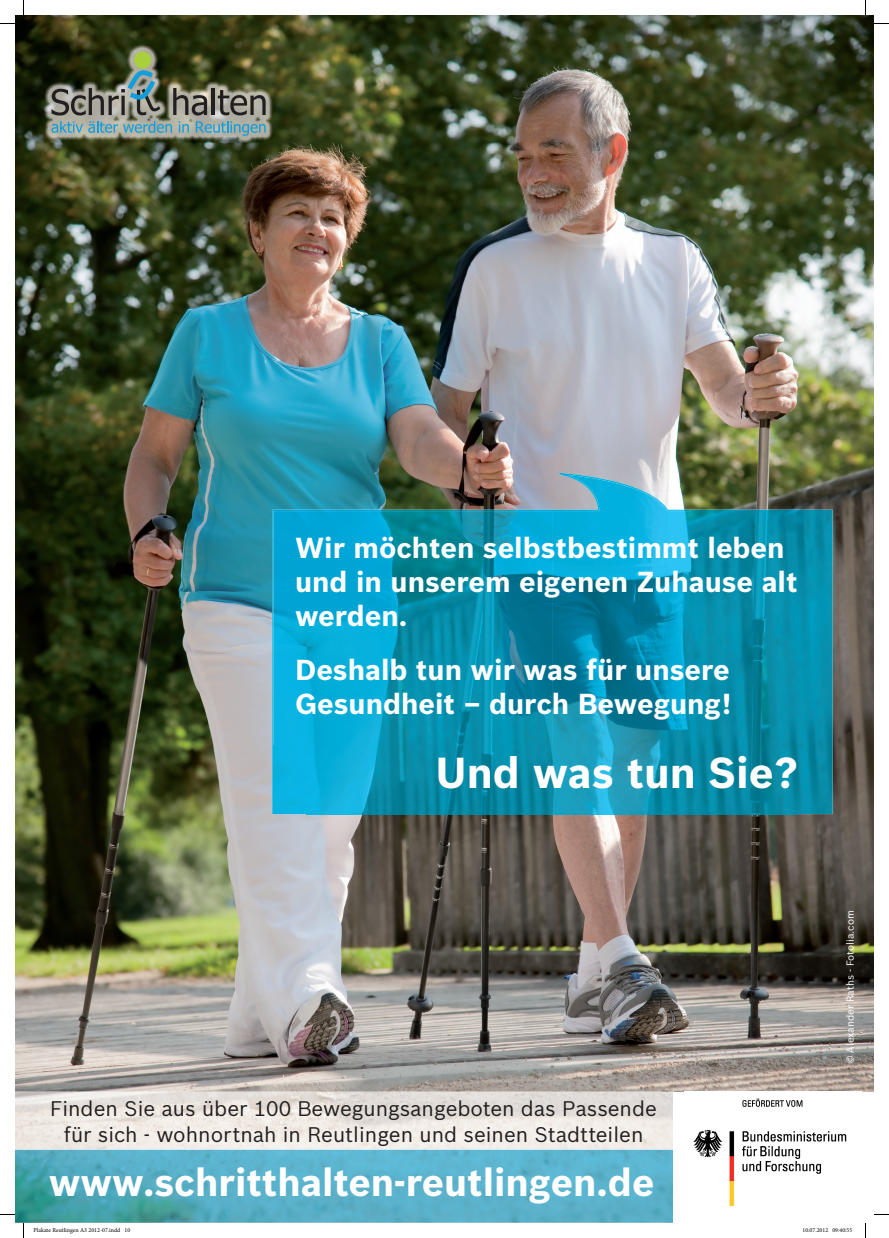
<style>
.page{position:relative;width:889px;height:1238px;background:#fff}
.page>*{position:absolute;margin:0;border:0;box-sizing:border-box;transform-origin:0 0}
.t1{font:700 42.4px "Bosch Sans";color:#fff}
.t2{font:700 38px "Bosch Sans";color:#fff}
.t3{font:700 28.3px/33.9px "Bosch Sans";color:#fff}
.t4{font:20.7px/25.9px "Bosch Sans";color:#231f20;text-align:center}
.t5{font:10px "Bosch Sans";color:#fff}
.t6{font:6px "Minion Pro";color:#000}
</style>
<div class="page">
<img style="left:15px;top:15px;width:859px;height:1208px">
<img style="left:553px;top:475px;width:139px;height:337px">
<img style="left:307px;top:541px;width:246px;height:271px">
<img style="left:692px;top:541px;width:105px;height:271px">
<img style="left:552px;top:473px;width:71px;height:38px">
<img style="left:622px;top:483px;width:44px;height:24px">
<img style="left:272px;top:510px;width:281px;height:31px">
<img style="left:664px;top:506px;width:169px;height:35px">
<img style="left:272px;top:541px;width:35px;height:273px">
<img style="left:797px;top:541px;width:36px;height:273px">
<img style="left:307px;top:812px;width:491px;height:2px">
<img style="left:45px;top:44px;width:228px;height:99px">
<svg style="left:52px;top:52px;width:108px;height:63px"></svg>
<svg style="left:52px;top:121px;width:120px;height:12px"></svg>
<svg style="left:179px;top:121px;width:10px;height:12px"></svg>
<svg style="left:196px;top:121px;width:70px;height:15px"></svg>
<svg style="left:173px;top:88px;width:34px;height:27px"></svg>
<hr style="left:212px;top:88px;width:3px;height:27px;background:#231f20">
<svg style="left:218px;top:90px;width:48px;height:25px"></svg>
<img style="left:15px;top:1091px;width:658px;height:131px">
<img style="left:15px;top:1149px;width:658px;height:1px">
<div style="left:673px;top:1091px;width:201px;height:132px;background:#fff"></div>
<img style="left:693px;top:1098px;width:154px;height:108px">
<svg style="left:0;top:23px;width:15px;height:1px"></svg>
<svg style="left:874px;top:23px;width:15px;height:1px"></svg>
<svg style="left:0;top:1214px;width:15px;height:1px"></svg>
<svg style="left:874px;top:1214px;width:15px;height:1px"></svg>
<svg style="left:23px;top:0;width:1px;height:15px"></svg>
<svg style="left:23px;top:1223px;width:1px;height:15px"></svg>
<svg style="left:865px;top:0;width:1px;height:15px"></svg>
<svg style="left:865px;top:1223px;width:1px;height:15px"></svg>
<p class="t3" style="left:295px;top:531px;width:504px">Wir möchten selbstbestimmt leben und in unserem eigenen Zuhause alt werden.</p>
<p class="t3" style="left:295px;top:652px;width:438px">Deshalb tun wir was für unsere<br>Gesundheit – durch Bewegung!</p>
<h1 class="t1" style="left:435px;top:747px;width:364px">Und was tun Sie?</h1>
<p class="t4" style="left:50px;top:1095px;width:608px">Finden Sie aus über 100 Bewegungsangeboten das Passende für sich - wohnortnah in Reutlingen und seinen Stadtteilen</p>
<h2 class="t2" style="left:49px;top:1158px;width:607px">www.schritthalten-reutlingen.de</h2>
<p class="t5" style="left:844px;top:1064px;width:155px;rotate:-90deg">© Alexander Raths - Fotolia.com</p>
<p class="t6" style="left:34px;top:1226px;width:98px">Plakate Reutlingen A3 2012-07.indd 10</p>
<p class="t6" style="left:802px;top:1226px;width:51px">10.07.2012 09:40:55</p>
</div>
